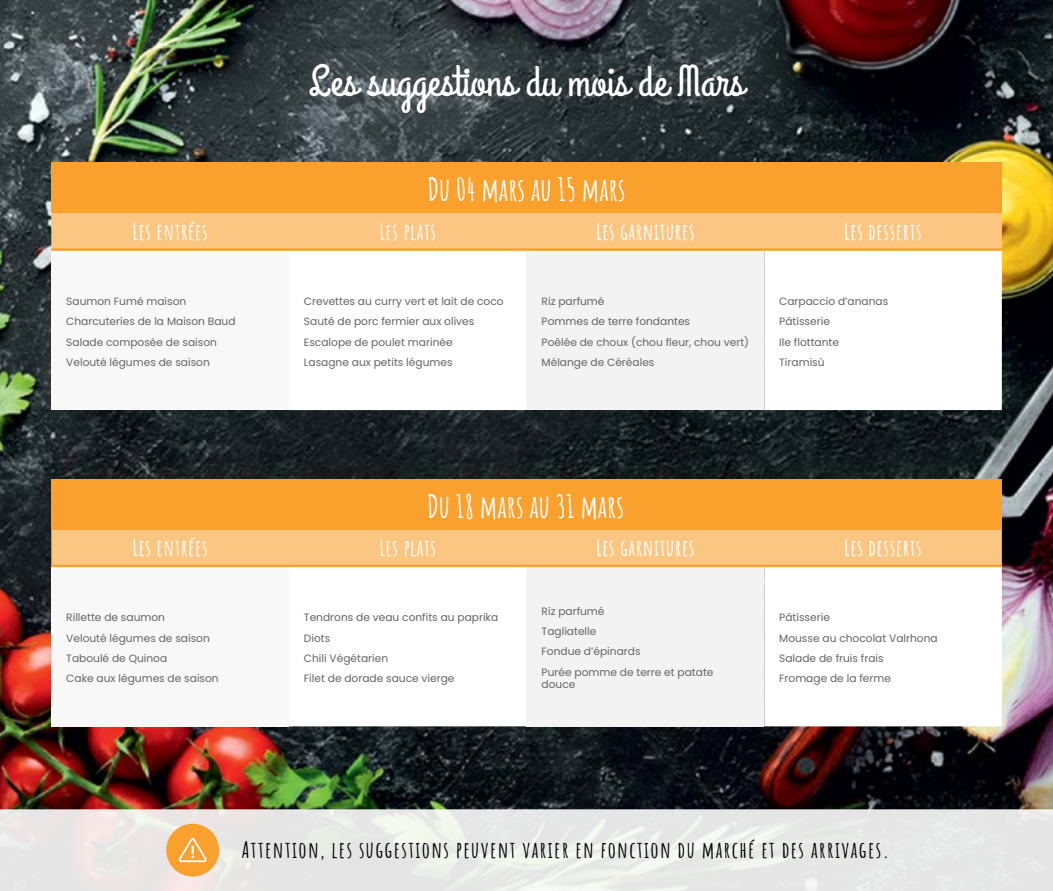
<style>
.page{position:relative;width:1053px;height:891px;background:#fff}
.page>*{position:absolute;margin:0;border:0;box-sizing:border-box;transform-origin:0 0}
.t1{font:43.75px "Grand Hotel";color:#fff}
.t2{font:700 31.25px "Amatic SC";color:#fff}
.t3{font:700 22.5px "Amatic SC";letter-spacing:.025em;color:#fff}
.t4{font:700 22.5px "Amatic SC";letter-spacing:.06em;color:#000}
.t5{font:10.62px/20.2px "Poppins";color:#646464}
</style>
<div class="page">
<img style="left:0;top:0;width:1052px;height:809px">
<svg style="left:0;top:809px;width:1052px;height:82px;background:#e7e7e6"></svg>
<div style="left:166px;top:824px;width:53px;height:52px;background:#f9a02d;border-radius:50%"></div>
<svg style="left:178px;top:838px;width:29px;height:24px"></svg>
<div style="left:51px;top:529px;width:950px;height:36px;background:#fbc681"></div>
<div style="left:51px;top:566px;width:238px;height:160px;background:#f8f8f8"></div>
<svg style="left:289px;top:567px;width:712px;height:159px"></svg>
<div style="left:526px;top:566px;width:238px;height:160px;background:#f3f3f3"></div>
<hr style="left:51px;top:565px;width:238px;height:2px;background:#f9a02d">
<hr style="left:289px;top:565px;width:237px;height:2px;background:#f9a02d">
<hr style="left:526px;top:565px;width:238px;height:2px;background:#f9a02d">
<hr style="left:764px;top:565px;width:237px;height:2px;background:#f9a02d">
<div style="left:51px;top:479px;width:950px;height:50px;background:#f9a02d"></div>
<div style="left:51px;top:213px;width:950px;height:35px;background:#fbc681"></div>
<div style="left:51px;top:250px;width:238px;height:160px;background:#f8f8f8"></div>
<svg style="left:289px;top:251px;width:712px;height:159px"></svg>
<div style="left:526px;top:250px;width:238px;height:160px;background:#f3f3f3"></div>
<hr style="left:51px;top:248px;width:238px;height:3px;background:#f9a02d">
<hr style="left:289px;top:248px;width:237px;height:3px;background:#f9a02d">
<hr style="left:526px;top:248px;width:238px;height:3px;background:#f9a02d">
<hr style="left:764px;top:248px;width:237px;height:3px;background:#f9a02d">
<div style="left:51px;top:163px;width:950px;height:50px;background:#f9a02d"></div>
<h1 class="t1" style="left:309px;top:54px;width:437px">Les suggestions du mois de Mars</h1>
<h2 class="t2" style="left:427px;top:166px;width:200px">Du 04 mars au 15 mars</h2>
<h3 class="t3" style="left:132px;top:214px;width:77px">Les entrées</h3>
<h3 class="t3" style="left:379px;top:214px;width:58px">Les plats</h3>
<h3 class="t3" style="left:596px;top:214px;width:100px">Les garnitures</h3>
<h3 class="t3" style="left:844px;top:214px;width:79px">Les desserts</h3>
<p class="t5" style="left:66px;top:291px;width:171px">Saumon Fumé maison<br>Charcuteries de la Maison Baud<br>Salade composée de saison<br>Velouté légumes de saison</p>
<p class="t5" style="left:304px;top:291px;width:201px">Crevettes au curry vert et lait de coco<br>Sauté de porc fermier aux olives<br>Escalope de poulet marinée<br>Lasagne aux petits légumes</p>
<p class="t5" style="left:541px;top:291px;width:209px">Riz parfumé<br>Pommes de terre fondantes<br>Poêlée de choux (chou fleur, chou vert)<br>Mélange de Céréales</p>
<p class="t5" style="left:779px;top:291px;width:111px">Carpaccio d’ananas<br>Pâtisserie<br>Ile flottante<br>Tiramisù</p>
<h2 class="t2" style="left:427px;top:482px;width:199px">Du 18 mars au 31 mars</h2>
<h3 class="t3" style="left:132px;top:531px;width:77px">Les entrées</h3>
<h3 class="t3" style="left:379px;top:531px;width:58px">Les plats</h3>
<h3 class="t3" style="left:596px;top:531px;width:100px">Les garnitures</h3>
<h3 class="t3" style="left:844px;top:531px;width:79px">Les desserts</h3>
<p class="t5" style="left:66px;top:607px;width:154px">Rillette de saumon<br>Velouté légumes de saison<br>Taboulé de Quinoa<br>Cake aux légumes de saison</p>
<p class="t5" style="left:304px;top:607px;width:196px">Tendrons de veau confits au paprika<br>Diots<br>Chili Végétarien<br>Filet de dorade sauce vierge</p>
<p class="t5" style="left:541px;top:601px;width:173px">Riz parfumé<br>Tagliatelle<br>Fondue d’épinards<br>Purée pomme de terre et patate</p>
<p class="t5" style="left:541px;top:675px;width:35px">douce</p>
<p class="t5" style="left:779px;top:607px;width:160px">Pâtisserie<br>Mousse au chocolat Valrhona<br>Salade de fruis frais<br>Fromage de la ferme</p>
<h3 class="t4" style="left:242px;top:832px;width:649px">Attention, les suggestions peuvent varier en fonction du marché et des arrivages.</h3>
</div>
